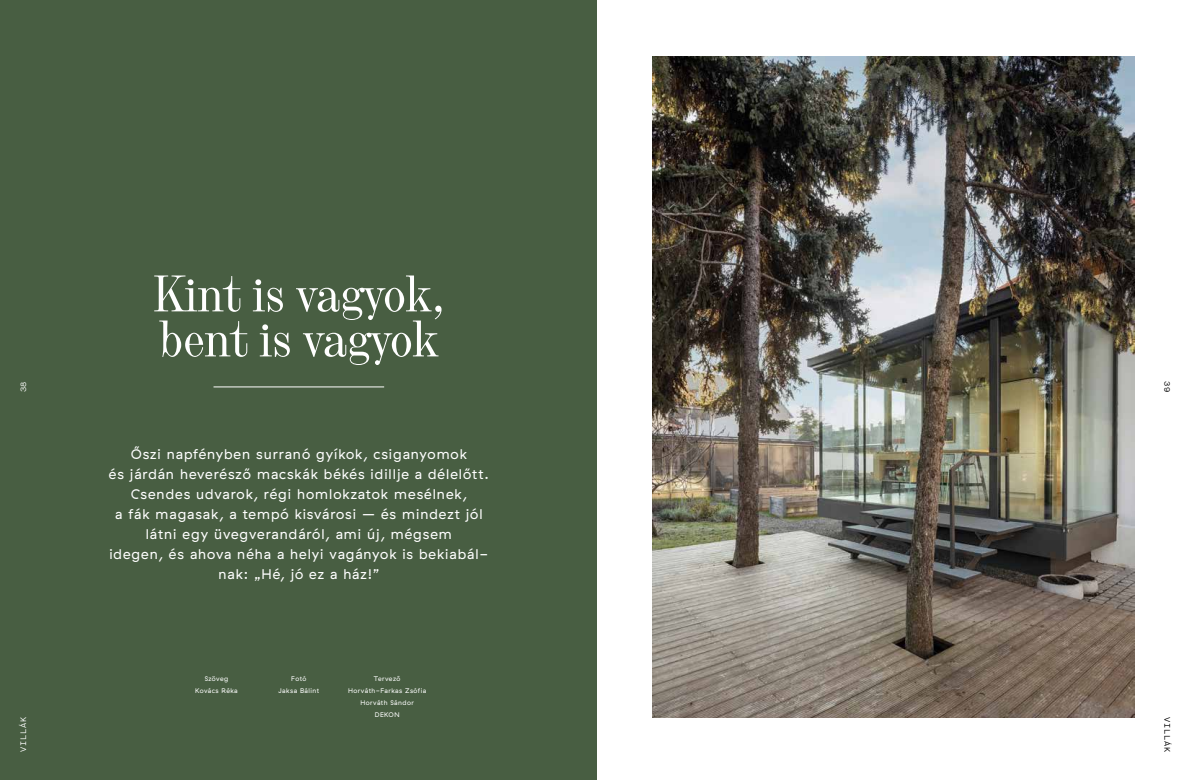
<style>
.page{position:relative;width:1191px;height:780px;background:#fff}
.page>*{position:absolute;margin:0;border:0;box-sizing:border-box;transform-origin:0 0}
.t1{font:300 50px/45px "Amen Display";letter-spacing:-.01em;color:#fff}
.t2{font:14px/20px "GT Haptik";letter-spacing:.07em;color:#fff;text-align:center}
.t3{font:8px "Maison Neue Mono";letter-spacing:.1em;color:#000}
.t4{font:8px "Maison Neue Mono";letter-spacing:.1em;color:#fff}
.t5{font:6.7px/12px "GT Haptik";letter-spacing:.07em;color:#fff;text-align:center}
.t6{font:6.7px/12px "GT Haptik";letter-spacing:.05em;color:#fff;text-align:center}
</style>
<div class="page">
<div style="left:0;top:0;width:596px;height:780px;background:#485e42"></div>
<hr style="left:213px;top:386px;width:171px;height:1px;background:#fff">
<img style="left:652px;top:57px;width:482px;height:660px">
<p class="t4" style="left:18px;top:392px;width:12px;rotate:-90deg">38</p>
<p class="t4" style="left:18px;top:752px;width:37px;rotate:-90deg">VILLÁK</p>
<h1 class="t1" style="left:152px;top:272px;width:294px">Kint is vagyok, bent is vagyok</h1>
<p class="t2" style="left:109px;top:444px;width:381px">Őszi napfényben surranó gyíkok, csiganyomok<br>és járdán heverésző macskák békés idillje a délelőtt.<br>Csendes udvarok, régi homlokzatok mesélnek,<br>a fák magasak, a tempó kisvárosi – és mindezt jól látni egy üvegverandáról, ami új, mégsem<br>idegen, és ahova néha a helyi vagányok is bekiabál&shy;nak: „Hé, jó ez a ház!”</p>
<p class="t6" style="left:195px;top:672px;width:44px">Szöveg<br>Kovács Réka</p>
<p class="t5" style="left:348px;top:672px;width:80px">Tervező<br>Horváth-Farkas Zsófia<br>Horváth Sándor<br>DEKON</p>
<p class="t5" style="left:278px;top:672px;width:42px">Fotó<br>Jaksa Bálint</p>
<p class="t3" style="left:1172px;top:381px;width:12px;rotate:90deg">39</p>
<p class="t3" style="left:1172px;top:717px;width:37px;rotate:90deg">VILLÁK</p>
</div>
